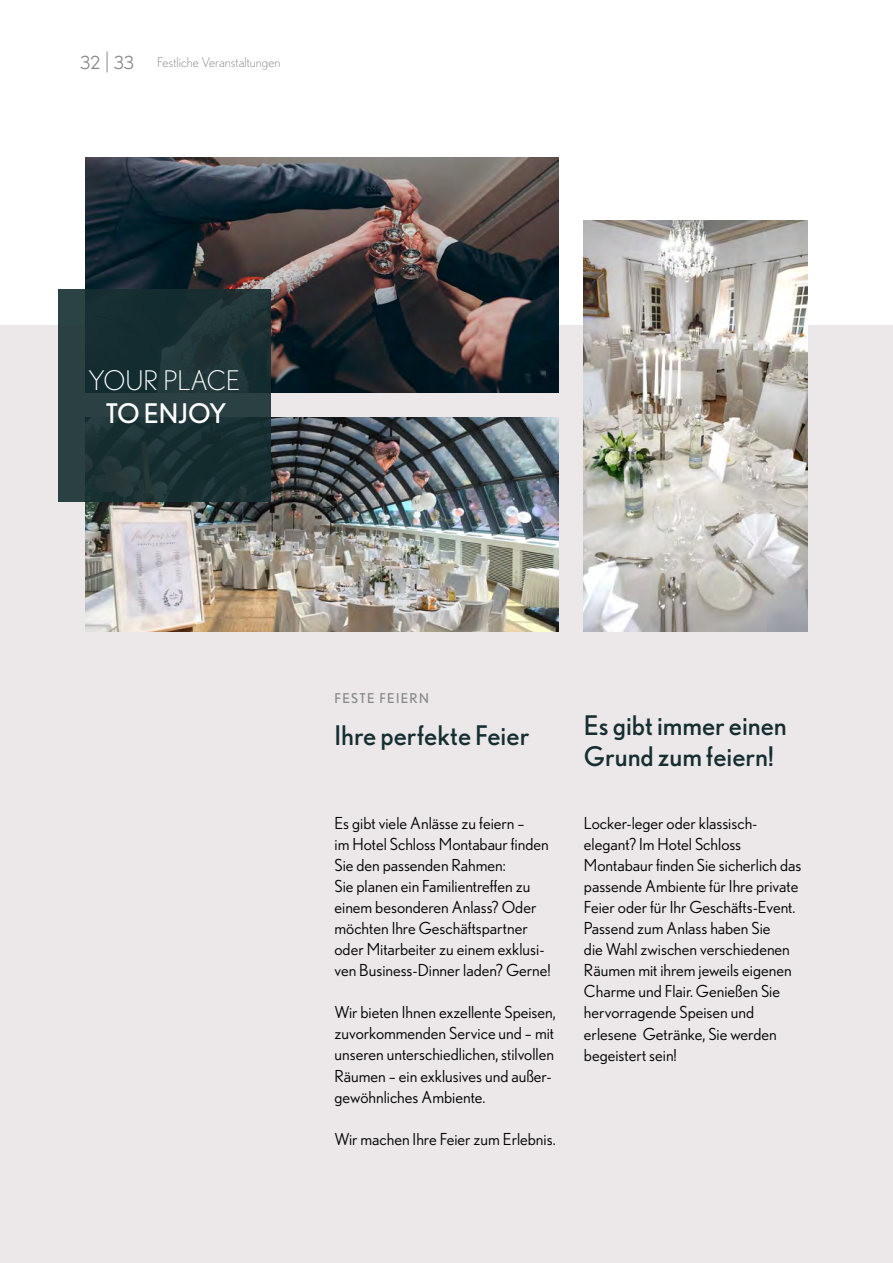
<style>
.page{position:relative;width:893px;height:1263px;background:#fff}
.page>*{position:absolute;margin:0;border:0;box-sizing:border-box;transform-origin:0 0}
.t1{font:27px/31.5px "Nobel";color:#152e31}
.t2{font:300 27px "Nobel";color:#fff}
.t3{font:27px "Nobel";color:#fff}
.t4{font:18px "Nobel";color:#878988}
.t5{font:16.5px/21px "Nobel";color:#000}
.t6{font:300 13.5px "Nobel";color:#878988}
.t7{font:13.5px "Nobel";letter-spacing:.1em;color:#878988}
</style>
<div class="page">
<svg style="left:107px;top:51px;width:1px;height:21px"></svg>
<div style="left:0;top:325px;width:893px;height:938px;background:#ece7e9"></div>
<img style="left:584px;top:220px;width:224px;height:411px">
<img style="left:85px;top:417px;width:473px;height:214px">
<img style="left:85px;top:157px;width:473px;height:235px">
<div style="left:58px;top:289px;width:212px;height:213px;background:linear-gradient(to bottom,#1d3337,#1e3437)"></div>
<p class="t4" style="left:80px;top:52px;width:22px">32</p>
<p class="t4" style="left:114px;top:52px;width:22px">33</p>
<p class="t6" style="left:157px;top:55px;width:125px">Festliche Veranstaltungen</p>
<h1 class="t2" style="left:88px;top:364px;width:153px">YOUR PLACE</h1>
<h1 class="t3" style="left:106px;top:397px;width:123px">TO ENJOY</h1>
<p class="t7" style="left:334px;top:691px;width:96px">FESTE FEIERN</p>
<h1 class="t1" style="left:334px;top:720px;width:196px">Ihre perfekte Feier</h1>
<p class="t5" style="left:334px;top:813px;width:218px">Es gibt viele Anlässe zu feiern –<br>im Hotel Schloss Montabaur finden<br>Sie den passenden Rahmen:<br>Sie planen ein Familientreffen zu einem besonderen Anlass? Oder möchten Ihre Geschäftspartner oder Mitarbeiter zu einem exklusi&shy;ven Business-Dinner laden? Gerne!</p>
<p class="t5" style="left:334px;top:1002px;width:223px">Wir bieten Ihnen exzellente Speisen, zuvorkommenden Service und – mit unseren unterschiedlichen, stilvollen Räumen – ein exklusives und außer&shy;gewöhnliches Ambiente.</p>
<p class="t5" style="left:334px;top:1128px;width:223px">Wir machen Ihre Feier zum Erlebnis.</p>
<h1 class="t1" style="left:584px;top:709px;width:204px">Es gibt immer einen<br>Grund zum feiern!</h1>
<p class="t5" style="left:584px;top:813px;width:219px">Locker-leger oder klassisch&shy;elegant? Im Hotel Schloss<br>Montabaur finden Sie sicherlich das passende Ambiente für Ihre private<br>Feier oder für Ihr Geschäfts-Event.<br>Passend zum Anlass haben Sie<br>die Wahl zwischen verschiedenen<br>Räumen mit ihrem jeweils eigenen<br>Charme und Flair. Genießen Sie hervorragende Speisen und erlesene Getränke, Sie werden begeistert sein!</p>
</div>
